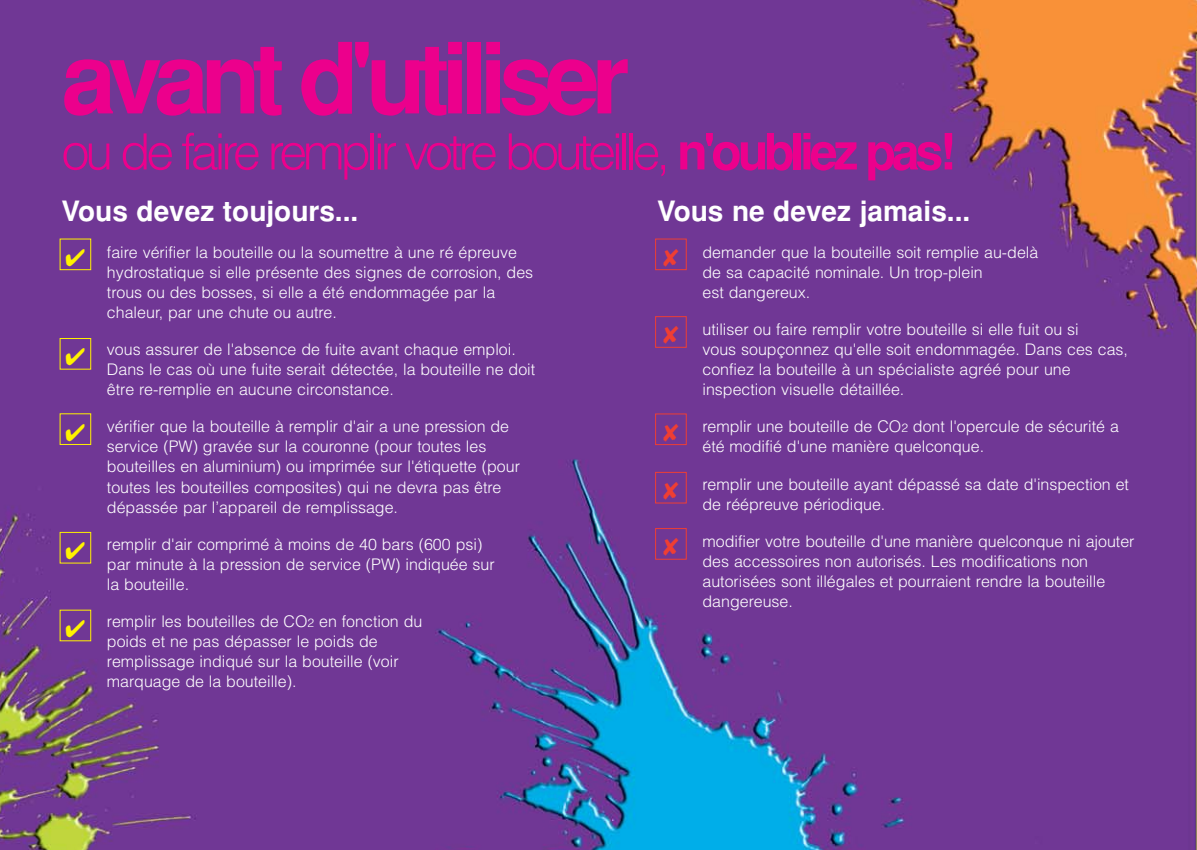
<style>
.page{position:relative;width:1197px;height:850px;background:#fff}
.page>*{position:absolute;margin:0;border:0;box-sizing:border-box;transform-origin:0 0}
.t1{font:700 98px "Helvetica";letter-spacing:-.085em;color:#ec008c}
.t2{font:300 50px "Helvetica";letter-spacing:-.085em;color:#ec008c}
.t3{font:700 28px "Helvetica";color:#fff}
.t4{font:300 16px/20px "Helvetica";color:#fff}
.s1{font-weight:700}
.s2{font-size:12px}
</style>
<div class="page">
<img style="left:0;top:0;width:1197px;height:849px">
<div style="left:60px;top:238px;width:31px;height:32px;border:1px solid #fff200"></div>
<div style="left:60px;top:338px;width:31px;height:31px;border:1px solid #fff200"></div>
<div style="left:60px;top:413px;width:31px;height:32px;border:1px solid #fff200"></div>
<div style="left:60px;top:531px;width:31px;height:32px;border:1px solid #fff200"></div>
<div style="left:60px;top:609px;width:31px;height:32px;border:1px solid #fff200"></div>
<div style="left:655px;top:238px;width:31px;height:32px;border:1px solid #ef3e33"></div>
<div style="left:655px;top:316px;width:31px;height:31px;border:1px solid #ef3e33"></div>
<div style="left:655px;top:413px;width:31px;height:32px;border:1px solid #ef3e33"></div>
<div style="left:655px;top:471px;width:31px;height:32px;border:1px solid #ef3e33"></div>
<div style="left:655px;top:528px;width:31px;height:31px;border:1px solid #ef3e33"></div>
<svg style="left:66px;top:249px;width:19px;height:17px"></svg>
<svg style="left:66px;top:348px;width:19px;height:17px"></svg>
<svg style="left:66px;top:423px;width:19px;height:17px"></svg>
<svg style="left:66px;top:542px;width:19px;height:17px"></svg>
<svg style="left:66px;top:619px;width:19px;height:18px"></svg>
<svg style="left:663px;top:249px;width:15px;height:17px"></svg>
<svg style="left:663px;top:326px;width:15px;height:18px"></svg>
<svg style="left:663px;top:423px;width:15px;height:18px"></svg>
<svg style="left:663px;top:482px;width:15px;height:17px"></svg>
<svg style="left:663px;top:538px;width:15px;height:17px"></svg>
<h1 class="t1" style="left:62px;top:43px;width:569px">avant d'utiliser</h1>
<h2 class="t2" style="left:62px;top:133px;width:895px">ou de faire remplir votre bouteille, <span class="s1">n'oubliez pas!</span></h2>
<h3 class="t3" style="left:62px;top:201px;width:298px">Vous devez toujours...</h3>
<p class="t4" style="left:107px;top:244px;width:428px">faire vérifier la bouteille ou la soumettre à une ré épreuve hydrostatique si elle présente des signes de corrosion, des trous ou des bosses, si elle a été endommagée par la chaleur, par une chute ou autre.</p>
<p class="t4" style="left:107px;top:341px;width:430px">vous assurer de l'absence de fuite avant chaque emploi.<br>Dans le cas où une fuite serait détectée, la bouteille ne doit être re-remplie en aucune circonstance.</p>
<p class="t4" style="left:107px;top:418px;width:414px">vérifier que la bouteille à remplir d'air a une pression de service (PW) gravée sur la couronne (pour toutes les bouteilles en aluminium) ou imprimée sur l'étiquette (pour toutes les bouteilles composites) qui ne devra pas être dépassée par l’appareil de remplissage.</p>
<p class="t4" style="left:107px;top:535px;width:389px">remplir d'air comprimé à moins de 40 bars (600 psi) par minute à la pression de service (PW) indiquée sur la bouteille.</p>
<p class="t4" style="left:107px;top:612px;width:317px">remplir les bouteilles de CO<span class="s2">2</span> en fonction du poids et ne pas dépasser le poids de remplissage indiqué sur la bouteille (voir marquage de la bouteille).</p>
<h3 class="t3" style="left:657px;top:201px;width:315px">Vous ne devez jamais...</h3>
<p class="t4" style="left:702px;top:244px;width:337px">demander que la bouteille soit remplie au-delà de sa capacité nominale. Un trop-plein<br>est dangereux.</p>
<p class="t4" style="left:702px;top:321px;width:427px">utiliser ou faire remplir votre bouteille si elle fuit ou si<br>vous soupçonnez qu'elle soit endommagée. Dans ces cas, confiez la bouteille à un spécialiste agréé pour une inspection visuelle détaillée.</p>
<p class="t4" style="left:702px;top:418px;width:418px">remplir une bouteille de CO<span class="s2">2</span> dont l'opercule de sécurité a été modifié d'une manière quelconque.</p>
<p class="t4" style="left:702px;top:475px;width:428px">remplir une bouteille ayant dépassé sa date d'inspection et de réépreuve périodique.</p>
<p class="t4" style="left:702px;top:532px;width:433px">modifier votre bouteille d'une manière quelconque ni ajouter des accessoires non autorisés. Les modifications non autorisées sont illégales et pourraient rendre la bouteille dangereuse.</p>
</div>
